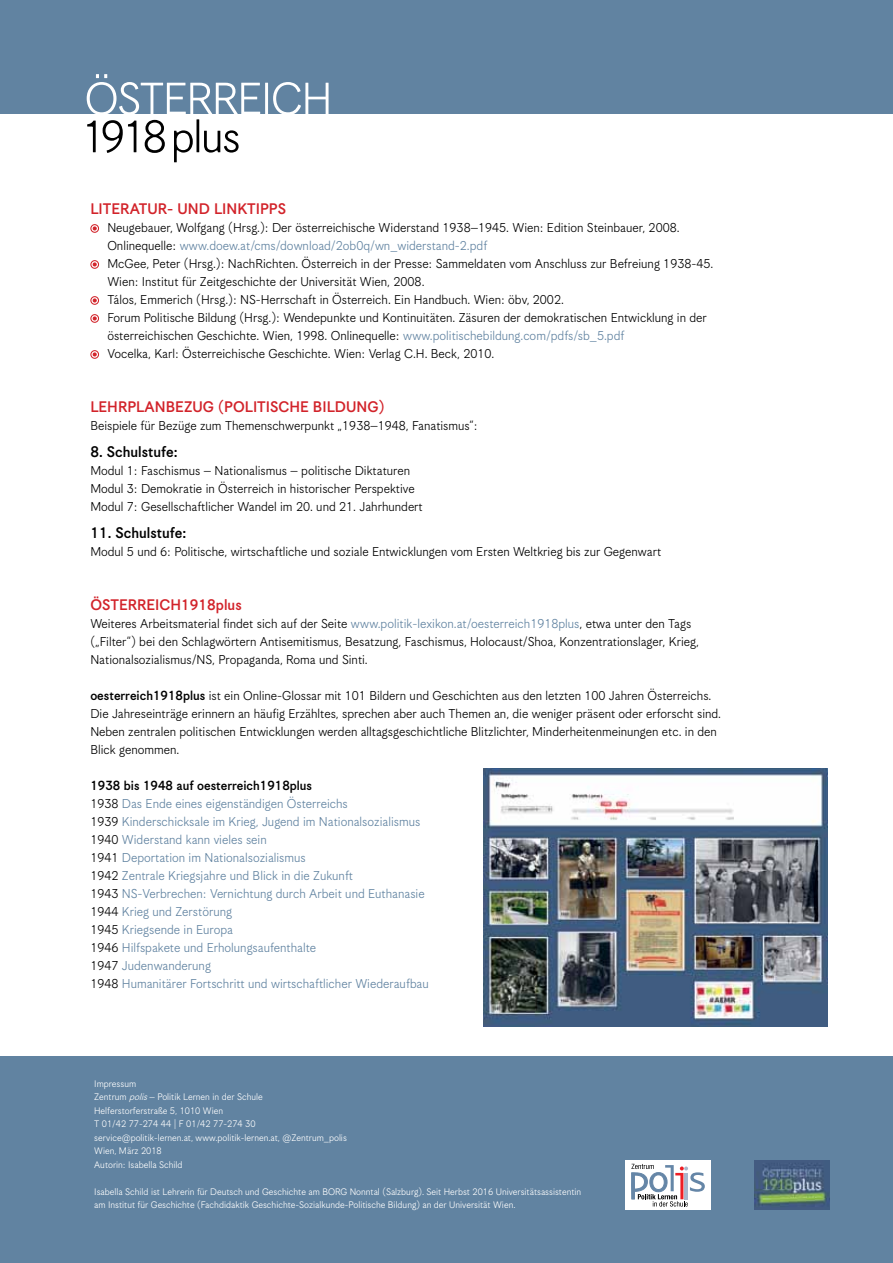
<style>
.page{position:relative;width:893px;height:1263px;background:#fff}
.page>*{position:absolute;margin:0;border:0;box-sizing:border-box;transform-origin:0 0}
.t1{font:50.4px "Korpus Grotesk A";color:#fff}
.t2{font:50.4px "Korpus Grotesk A";letter-spacing:-.03em;color:#000}
.t3{font:16.5px "Korpus Grotesk D";color:#d2232a}
.t4{font:16.5px "Korpus Grotesk D";color:#000}
.t5{font:14.25px/18px "Korpus Grotesk A";color:#000}
.t6{font:14.25px/18px "Korpus Grotesk A";color:#6183a1}
.t7{font:14.25px "Korpus Grotesk D";color:#000}
.t8{font:10.5px/13.5px "Korpus Grotesk A";color:#fff}
.s1{color:#6183a1}
.s2{font-family:"Korpus Grotesk D"}
.s3{color:#000}
.s4{font-style:italic}
</style>
<div class="page">
<div style="left:0;top:0;width:893px;height:114px;background:#6183a1"></div>
<div style="left:0;top:1056px;width:893px;height:207px;background:#6183a1"></div>
<div style="left:625px;top:1160px;width:85px;height:50px;background:#fff"></div>
<svg style="left:631px;top:1164px;width:74px;height:42px"></svg>
<img style="left:754px;top:1160px;width:75px;height:50px">
<div style="left:90px;top:224px;width:9px;height:9px;border:1px solid #d2232a;border-radius:50%"></div>
<svg style="left:93px;top:226px;width:4px;height:4px"></svg>
<div style="left:90px;top:260px;width:9px;height:9px;border:1px solid #d2232a;border-radius:50%"></div>
<svg style="left:93px;top:262px;width:4px;height:4px"></svg>
<div style="left:90px;top:296px;width:9px;height:9px;border:1px solid #d2232a;border-radius:50%"></div>
<svg style="left:93px;top:298px;width:4px;height:4px"></svg>
<div style="left:90px;top:314px;width:9px;height:9px;border:1px solid #d2232a;border-radius:50%"></div>
<svg style="left:93px;top:316px;width:4px;height:4px"></svg>
<div style="left:90px;top:350px;width:9px;height:9px;border:1px solid #d2232a;border-radius:50%"></div>
<svg style="left:93px;top:352px;width:4px;height:4px"></svg>
<img style="left:484px;top:769px;width:344px;height:258px">
<h1 class="t1" style="left:85px;top:71px;width:55px">Österrei</h1>
<h1 class="t1" style="left:271px;top:71px;width:55px">ch</h1>
<h1 class="t2" style="left:81px;top:109px;width:161px">1918plus</h1>
<p class="t3" style="left:90px;top:200px;width:197px">Literatur- und Linktipps</p>
<p class="t5" style="left:107px;top:219px;width:607px">Neugebauer, Wolfgang (Hrsg.): Der österreichische Widerstand 1938–1945. Wien: Edition Steinbauer, 2008.<br>Onlinequelle: <span class="s1">www.doew.at/cms/download/2ob0q/wn_widerstand-2.pdf<br></span>McGee, Peter (Hrsg.): NachRichten. Österreich in der Presse: Sammeldaten vom Anschluss zur Befreiung 1938-45.<br>Wien: Institut für Zeitgeschichte der Universität Wien, 2008.<br>Tálos, Emmerich (Hrsg.): NS-Herrschaft in Österreich. Ein Handbuch. Wien: öbv, 2002.<br>Forum Politische Bildung (Hrsg.): Wendepunkte und Kontinuitäten. Zäsuren der demokratischen Entwicklung in der österreichischen Geschichte. Wien, 1998. Onlinequelle: <span class="s1">www.politischebildung.com/pdfs/sb_5.pdf<br></span>Vocelka, Karl: Österreichische Geschichte. Wien: Verlag C.H. Beck, 2010.</p>
<p class="t3" style="left:90px;top:398px;width:296px">Lehrplanbezug (Politische Bildung)</p>
<p class="t5" style="left:90px;top:417px;width:389px">Beispiele für Bezüge zum Themenschwerpunkt „1938–1948, Fanatismus“:</p>
<p class="t4" style="left:90px;top:443px;width:89px">8. Schulstufe:</p>
<p class="t5" style="left:90px;top:462px;width:334px">Modul 1: Faschismus – Nationalismus – politische Diktaturen<br>Modul 3: Demokratie in Österreich in historischer Perspektive<br>Modul 7: Gesellschaftlicher Wandel im 20. und 21. Jahrhundert</p>
<p class="t4" style="left:90px;top:524px;width:97px">11. Schulstufe:</p>
<p class="t5" style="left:90px;top:543px;width:572px">Modul 5 und 6: Politische, wirtschaftliche und soziale Entwicklungen vom Ersten Weltkrieg bis zur Gegenwart</p>
<p class="t3" style="left:90px;top:596px;width:153px">Österreich1918plus</p>
<p class="t5" style="left:90px;top:615px;width:610px">Weiteres Arbeitsmaterial findet sich auf der Seite <span class="s1">www.politik-lexikon.at/oesterreich1918plus</span>, etwa unter den Tags („Filter“) bei den Schlagwörtern Antisemitismus, Besatzung, Faschismus, Holocaust/Shoa, Konzentrationslager, Krieg,<br>Nationalsozialismus/NS, Propaganda, Roma und Sinti.</p>
<p class="t5" style="left:90px;top:687px;width:632px"><span class="s2">oesterreich1918plus</span> ist ein Online-Glossar mit 101 Bildern und Geschichten aus den letzten 100 Jahren Österreichs.<br>Die Jahreseinträge erinnern an häufig Erzähltes, sprechen aber auch Themen an, die weniger präsent oder erforscht sind.<br>Neben zentralen politischen Entwicklungen werden alltagsgeschichtliche Blitzlichter, Minderheitenmeinungen etc. in den Blick genommen.</p>
<p class="t7" style="left:90px;top:778px;width:223px">1938 bis 1948 auf oesterreich1918plus</p>
<p class="t6" style="left:90px;top:795px;width:340px"><span class="s3">1938</span> Das Ende eines eigenständigen Österreichs<br><span class="s3">1939</span> Kinderschicksale im Krieg, Jugend im Nationalsozialismus <span class="s3">1940</span> Widerstand kann vieles sein<br><span class="s3">1941</span> Deportation im Nationalsozialismus<br><span class="s3">1942</span> Zentrale Kriegsjahre und Blick in die Zukunft<br><span class="s3">1943</span> NS-Verbrechen: Vernichtung durch Arbeit und Euthanasie <span class="s3">1944</span> Krieg und Zerstörung<br><span class="s3">1945</span> Kriegsende in Europa<br><span class="s3">1946</span> Hilfspakete und Erholungsaufenthalte<br><span class="s3">1947</span> Judenwanderung<br><span class="s3">1948</span> Humanitärer Fortschritt und wirtschaftlicher Wiederaufbau</p>
<p class="t8" style="left:94px;top:1077px;width:254px">Impressum<br>Zentrum <span class="s4">polis</span>– Politik Lernen in der Schule<br>Helferstorferstraße 5, 1010 Wien<br>T 01/42 77-274 44 | F 01/42 77-274 30 service@politik-lernen.at, www.politik-lernen.at, @Zentrum_polis Wien, März 2018<br>Autorin: Isabella Schild</p>
<p class="t8" style="left:94px;top:1185px;width:488px">Isabella Schild ist Lehrerin für Deutsch und Geschichte am BORG Nonntal (Salzburg). Seit Herbst 2016 Universitätsassistentin am Institut für Geschichte (Fachdidaktik Geschichte-Sozialkunde-Politische Bildung) an der Universität Wien.</p>
</div>
